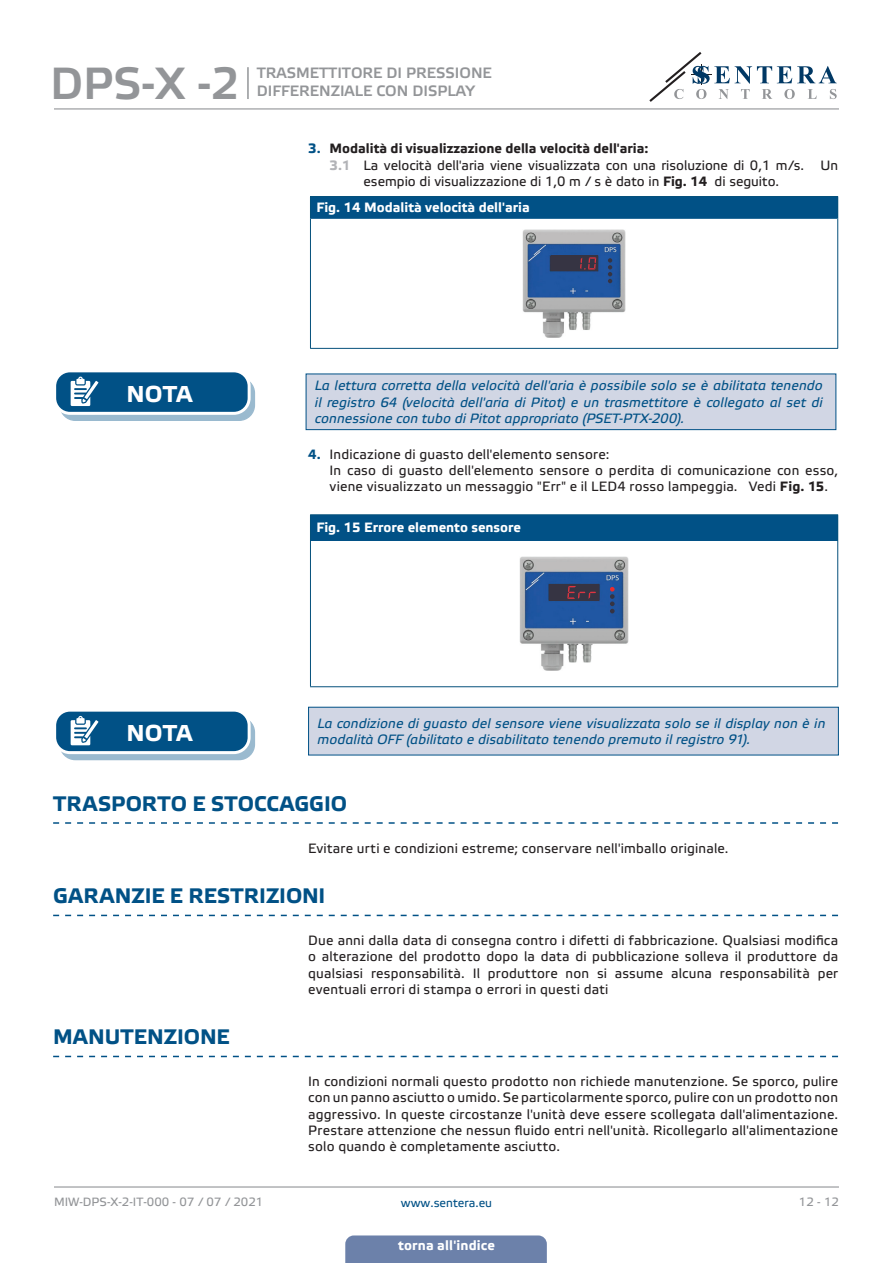
<style>
.page{position:relative;width:893px;height:1263px;background:#fff}
.page>*{position:absolute;margin:0;border:0;box-sizing:border-box;transform-origin:0 0}
.t1{font:45px "Etelka Medium Pro";color:#939598}
.t2{font:700 22.95px "Etelka Text Pro";letter-spacing:-.005em;color:#fff}
.t3{font:700 21px "Etelka Text Pro";letter-spacing:.005em;color:#015186}
.t4{font:15px "Etelka Medium Pro";color:#939598}
.body{font:13.5px/16.2px "Etelka Text Pro";letter-spacing:.015em;color:#231f20}
.attention{font:italic 13.5px/16.2px "Etelka Text Pro";letter-spacing:.01em;color:#015186;text-align:justify}
.head-table{font:700 13.5px "Etelka Text Pro";color:#fff}
.t5{font:700 13.5px "Etelka Text Pro";color:#231f20}
.t6{font:12px "Etelka Text Pro";color:#939598}
.t7{font:12px "Etelka Text Pro";color:#015186}
.s1{color:#015186}
.s2{font-weight:700;color:#b2b3b7}
.s3{font-weight:700}
.s4{font-weight:700;color:#015186}
</style>
<div class="page">
<hr style="left:54px;top:108px;width:785px;height:1px;background:#939598">
<hr style="left:54px;top:1186px;width:785px;height:1px;background:#939598">
<svg style="left:649px;top:52px;width:188px;height:50px"></svg>
<div style="left:345px;top:1235px;width:202px;height:28px;background:#6c81aa"></div>
<div style="left:310px;top:196px;width:528px;height:22px;background:#015186"></div>
<hr style="left:310px;top:196px;width:528px;height:1px;background:#06517c">
<hr style="left:310px;top:218px;width:1px;height:130px;background:#06517c">
<hr style="left:837px;top:218px;width:1px;height:130px;background:#06517c">
<hr style="left:310px;top:348px;width:528px;height:1px;background:#06517c">
<hr style="left:311px;top:218px;width:526px;height:1px;background:#015186">
<img style="left:523px;top:229px;width:102px;height:108px">
<div style="left:551px;top:256px;width:46px;height:15px;background:#363443"></div>
<svg style="left:608px;top:258px;width:4px;height:25px"></svg>
<svg style="left:580px;top:257px;width:16px;height:12px"></svg>
<div style="left:60px;top:378px;width:194px;height:42px;background:#9abacf;border-radius:15px"></div>
<div style="left:59px;top:377px;width:196px;height:44px;border:1px solid #015186;border-radius:15px"></div>
<div style="left:55px;top:371px;width:194px;height:42px;background:#015186;border-radius:15px"></div>
<div style="left:53px;top:369px;width:198px;height:46px;border:3px solid #fff;border-radius:15px"></div>
<svg style="left:71px;top:377px;width:33px;height:37px"></svg>
<div style="left:306px;top:374px;width:530px;height:56px;background:#d1d6e4"></div>
<div style="left:306px;top:374px;width:530px;height:56px;border:1px solid #015186"></div>
<div style="left:310px;top:515px;width:528px;height:25px;background:#015186"></div>
<hr style="left:310px;top:514px;width:528px;height:1px;background:#06517c">
<hr style="left:310px;top:540px;width:1px;height:146px;background:#06517c">
<hr style="left:837px;top:540px;width:1px;height:146px;background:#06517c">
<hr style="left:310px;top:686px;width:528px;height:1px;background:#06517c">
<hr style="left:311px;top:540px;width:526px;height:1px;background:#015186">
<img style="left:520px;top:556px;width:108px;height:115px">
<div style="left:549px;top:584px;width:50px;height:16px;background:#363443"></div>
<svg style="left:610px;top:587px;width:5px;height:26px"></svg>
<svg style="left:567px;top:586px;width:29px;height:13px"></svg>
<div style="left:60px;top:717px;width:194px;height:43px;background:#9abacf;border-radius:15px"></div>
<div style="left:59px;top:716px;width:196px;height:44px;border:1px solid #015186;border-radius:15px"></div>
<div style="left:55px;top:710px;width:194px;height:43px;background:#015186;border-radius:15px"></div>
<div style="left:53px;top:709px;width:198px;height:45px;border:3px solid #fff;border-radius:15px"></div>
<svg style="left:71px;top:716px;width:33px;height:37px"></svg>
<div style="left:309px;top:707px;width:529px;height:48px;background:#d1d6e4"></div>
<div style="left:308px;top:707px;width:531px;height:48px;border:1px solid #015186"></div>
<svg style="left:53px;top:822px;width:785px;height:2px"></svg>
<svg style="left:53px;top:915px;width:785px;height:1px"></svg>
<svg style="left:53px;top:1056px;width:785px;height:1px"></svg>
<hr style="left:247px;top:67px;width:2px;height:32px;background:#939598">
<h1 class="t1" style="left:50px;top:59px;width:191px">DPS-X -2</h1>
<p class="t4" style="left:257px;top:65px;width:237px">TRASMETTITORE DI PRESSIONE</p>
<p class="t4" style="left:257px;top:83px;width:220px">DIFFERENZIALE CON DISPLAY</p>
<p class="t5" style="left:308px;top:140px;width:342px"><span class="s1">3.</span> Modalità di visualizzazione della velocità dell'aria:</p>
<p class="body" style="left:364px;top:158px;width:476px;text-indent:-34px"><span class="s2">3.1</span> La velocità dell'aria viene visualizzata con una risoluzione di 0,1 m/s. Un esempio di visualizzazione di 1,0 m / s è dato in <span class="s3">Fig. 14</span> di seguito.</p>
<p class="head-table" style="left:316px;top:199px;width:215px">Fig. 14 Modalità velocità dell'aria</p>
<p class="t2" style="left:127px;top:379px;width:67px">NOTA</p>
<p class="attention" style="left:315px;top:378px;width:509px">La lettura corretta della velocità dell'aria è possibile solo se è abilitata tenendo il registro 64 (velocità dell'aria di Pitot) e un trasmettitore è collegato al set di connessione con tubo di Pitot appropriato (PSET-PTX-200).</p>
<p class="body" style="left:308px;top:447px;width:303px"><span class="s4">4.</span> Indicazione di guasto dell'elemento sensore:</p>
<p class="body" style="left:330px;top:463px;width:510px">In caso di guasto dell'elemento sensore o perdita di comunicazione con esso, viene visualizzato un messaggio "Err" e il LED4 rosso lampeggia. Vedi <span class="s3">Fig. 15</span>.</p>
<p class="head-table" style="left:316px;top:519px;width:206px">Fig. 15 Errore elemento sensore</p>
<p class="t2" style="left:127px;top:718px;width:67px">NOTA</p>
<p class="attention" style="left:317px;top:716px;width:509px">La condizione di guasto del sensore viene visualizzata solo se il display non è in modalità OFF (abilitato e disabilitato tenendo premuto il registro 91).</p>
<p class="t3" style="left:53px;top:790px;width:295px">TRASPORTO E STOCCAGGIO</p>
<p class="body" style="left:308px;top:841px;width:422px">Evitare urti e condizioni estreme; conservare nell'imballo originale.</p>
<p class="t3" style="left:53px;top:883px;width:274px">GARANZIE E RESTRIZIONI</p>
<p class="body" style="left:308px;top:933px;width:531px;text-align:justify">Due anni dalla data di consegna contro i difetti di fabbricazione. Qualsiasi modifica o alterazione del prodotto dopo la data di pubblicazione solleva il produttore da qualsiasi responsabilità. Il produttore non si assume alcuna responsabilità per eventuali errori di stampa o errori in questi dati</p>
<p class="t3" style="left:53px;top:1024px;width:178px">MANUTENZIONE</p>
<p class="body" style="left:308px;top:1074px;width:531px;text-align:justify">In condizioni normali questo prodotto non richiede manutenzione. Se sporco, pulire con un panno asciutto o umido. Se particolarmente sporco, pulire con un prodotto non aggressivo. In queste circostanze l'unità deve essere scollegata dall'alimentazione.<br>Prestare attenzione che nessun fluido entri nell'unità. Ricollegarlo all'alimentazione solo quando è completamente asciutto.</p>
<p class="t6" style="left:54px;top:1195px;width:211px">MIW-DPS-X-2-IT-000 - 07 / 07 / 2021</p>
<p class="t7" style="left:401px;top:1196px;width:93px">www.sentera.eu</p>
<p class="t6" style="left:799px;top:1195px;width:42px">12 - 12</p>
<p class="head-table" style="left:398px;top:1237px;width:98px">torna all'indice</p>
</div>
